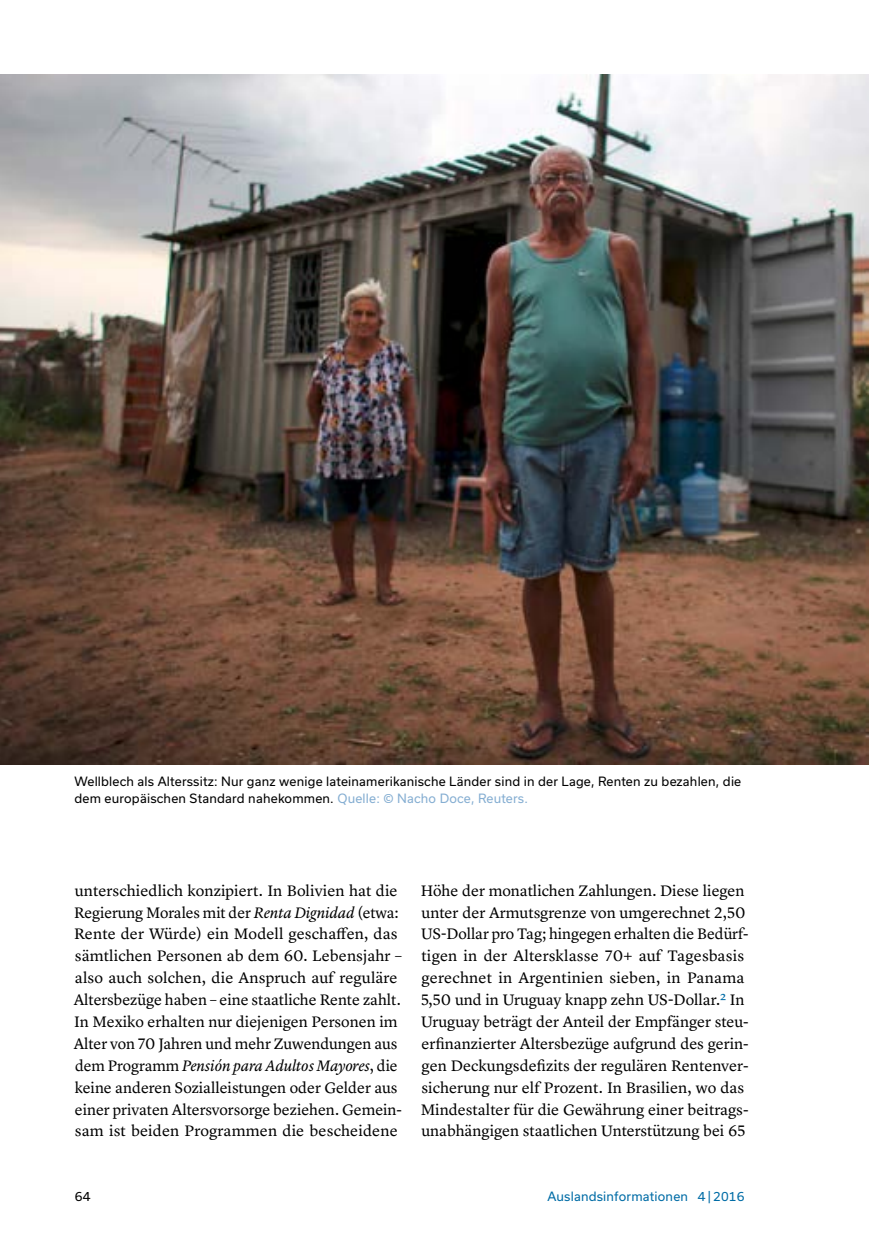
<style>
.page{position:relative;width:869px;height:1246px;background:#fff}
.page>*{position:absolute;margin:0;border:0;box-sizing:border-box;transform-origin:0 0}
.Paragraph{font:15.75px/21.9px "Lyon Text";color:#000}
.t1{font:12.25px/17.5px "Usual";letter-spacing:.015em;color:#000}
.t2{font:12.25px "Usual";letter-spacing:.015em;color:#006ca6}
.s1{color:#85aed2}
.s2{font-style:italic}
.s3{color:#006ca6}
</style>
<div class="page">
<img style="left:0;top:75px;width:868px;height:689px">
<p class="t1" style="left:74px;top:772px;width:668px">Wellblech als Alterssitz: Nur ganz wenige lateinamerikanische Länder sind in der Lage, Renten zu bezahlen, die dem europäischen Standard nahekommen. <span class="s1">Quelle: © Nacho Doce, Reuters.</span></p>
<p class="Paragraph" style="left:74px;top:878px;width:329px">unterschiedlich konzipiert. In Bolivien hat die Regierung Morales mit der <span class="s2">Renta Dignidad</span> (etwa:<br>Rente der Würde) ein Modell geschaffen, das sämtlichen Personen ab dem 60. Lebensjahr – also auch solchen, die Anspruch auf reguläre Altersbezüge haben – eine staatliche Rente zahlt.<br>In Mexiko erhalten nur diejenigen Personen im Alter von 70 Jahren und mehr Zuwendungen aus dem Programm <span class="s2">Pensión para Adultos Mayores</span>, die keine anderen Sozialleistungen oder Gelder aus einer privaten Altersvorsorge beziehen. Gemein&shy;sam ist beiden Programmen die bescheidene</p>
<p class="Paragraph" style="left:420px;top:878px;width:329px">Höhe der monatlichen Zahlungen. Diese liegen unter der Armutsgrenze von umgerechnet 2,50<br>US-Dollar pro Tag; hingegen erhalten die Bedürf&shy;tigen in der Altersklasse 70+ auf Tagesbasis gerechnet in Argentinien sieben, in Panama 5,50 und in Uruguay knapp zehn US-Dollar.<span class="s3">2</span> In Uruguay beträgt der Anteil der Empfänger steu&shy;erfinanzierter Altersbezüge aufgrund des gerin&shy;gen Deckungsdefizits der regulären Rentenver&shy;sicherung nur elf Prozent. In Brasilien, wo das Mindestalter für die Gewährung einer beitrags&shy;unabhängigen staatlichen Unterstützung bei 65</p>
<p class="t1" style="left:75px;top:1186px;width:17px">64</p>
<p class="t2" style="left:547px;top:1188px;width:198px">Auslandsinformationen 4|2016</p>
</div>
